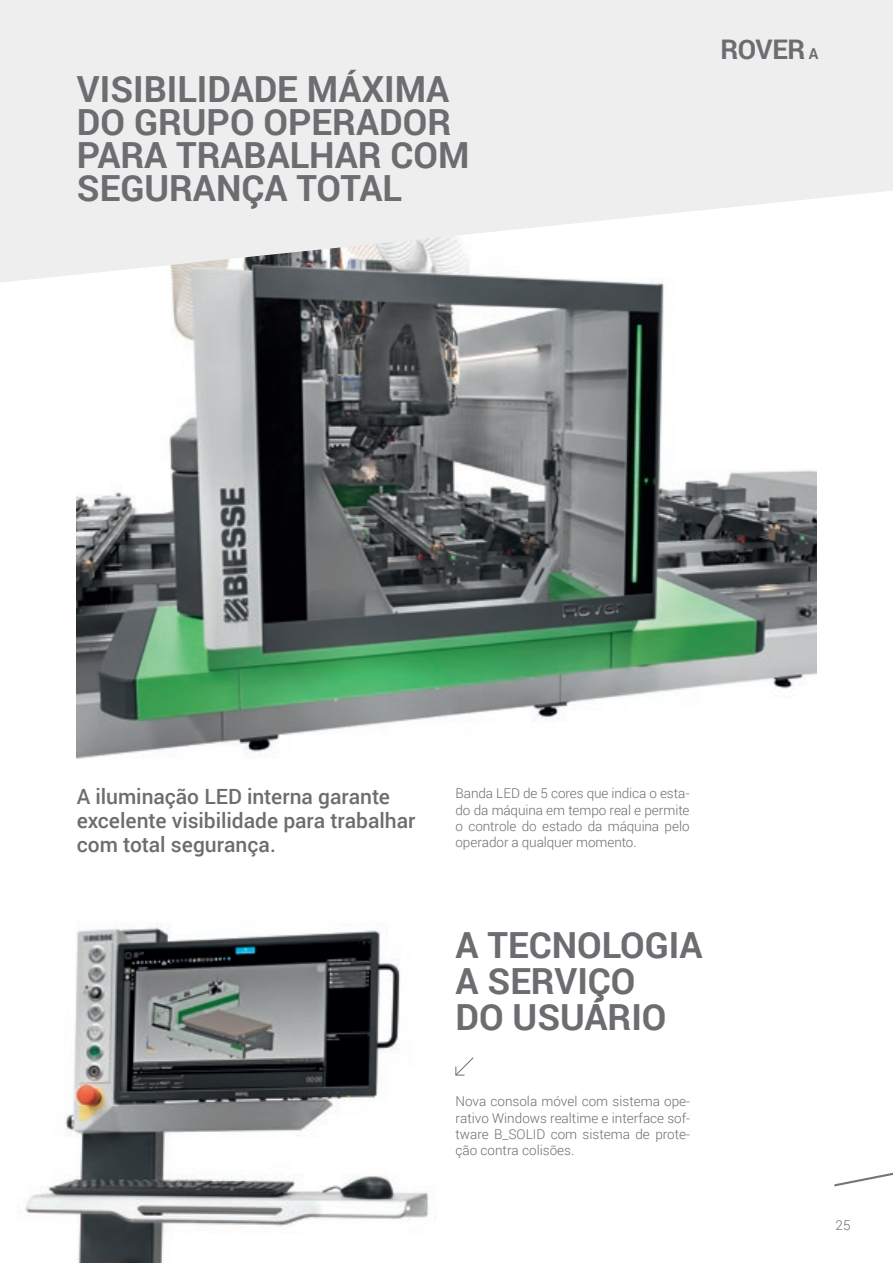
<style>
.page{position:relative;width:893px;height:1263px;background:#fff}
.page>*{position:absolute;margin:0;border:0;box-sizing:border-box;transform-origin:0 0}
.t1{font:700 36px/33px "Roboto";color:#6c6d70}
.t2{font:700 27px "Roboto";letter-spacing:-.015em;color:#6c6d70}
.t3{font:500 21px/24px "Roboto";color:#6c6d70}
.t4{font:300 13.5px/16.2px "Roboto";color:#6c6d70;text-align:justify}
.s1{font-size:15px}
</style>
<div class="page">
<img style="left:77px;top:282px;width:739px;height:477px">
<svg style="left:834px;top:1172px;width:59px;height:14px"></svg>
<svg style="left:0;top:0;width:893px;height:282px;background:#ededee"></svg>
<img style="left:25px;top:923px;width:404px;height:340px">
<svg style="left:455px;top:1057px;width:19px;height:19px"></svg>
<p class="t1" style="left:77px;top:71px;width:394px">VISIBILIDADE MÁXIMA<br>DO GRUPO OPERADOR<br>PARA TRABALHAR COM<br>SEGURANÇA TOTAL</p>
<p class="t2" style="left:721px;top:30px;width:99px">ROVER <span class="s1">A</span></p>
<p class="t3" style="left:77px;top:783px;width:340px">A iluminação LED interna garante excelente visibilidade para trabalhar com total segurança.</p>
<p class="t4" style="left:455px;top:785px;width:236px">Banda LED de 5 cores que indica o esta&shy;do da máquina em tempo real e permite o controle do estado da máquina pelo operador a qualquer momento.</p>
<p class="t1" style="left:455px;top:926px;width:248px;line-height:36px">A TECNOLOGIA<br>A SERVIÇO<br>DO USUÁRIO</p>
<p class="t4" style="left:455px;top:1093px;width:236px">Nova consola móvel com sistema ope&shy;rativo Windows realtime e interface sof&shy;tware B_SOLID com sistema de prote&shy;ção contra colisões.</p>
<p class="t4" style="left:836px;top:1216px;width:16px">25</p>
</div>
